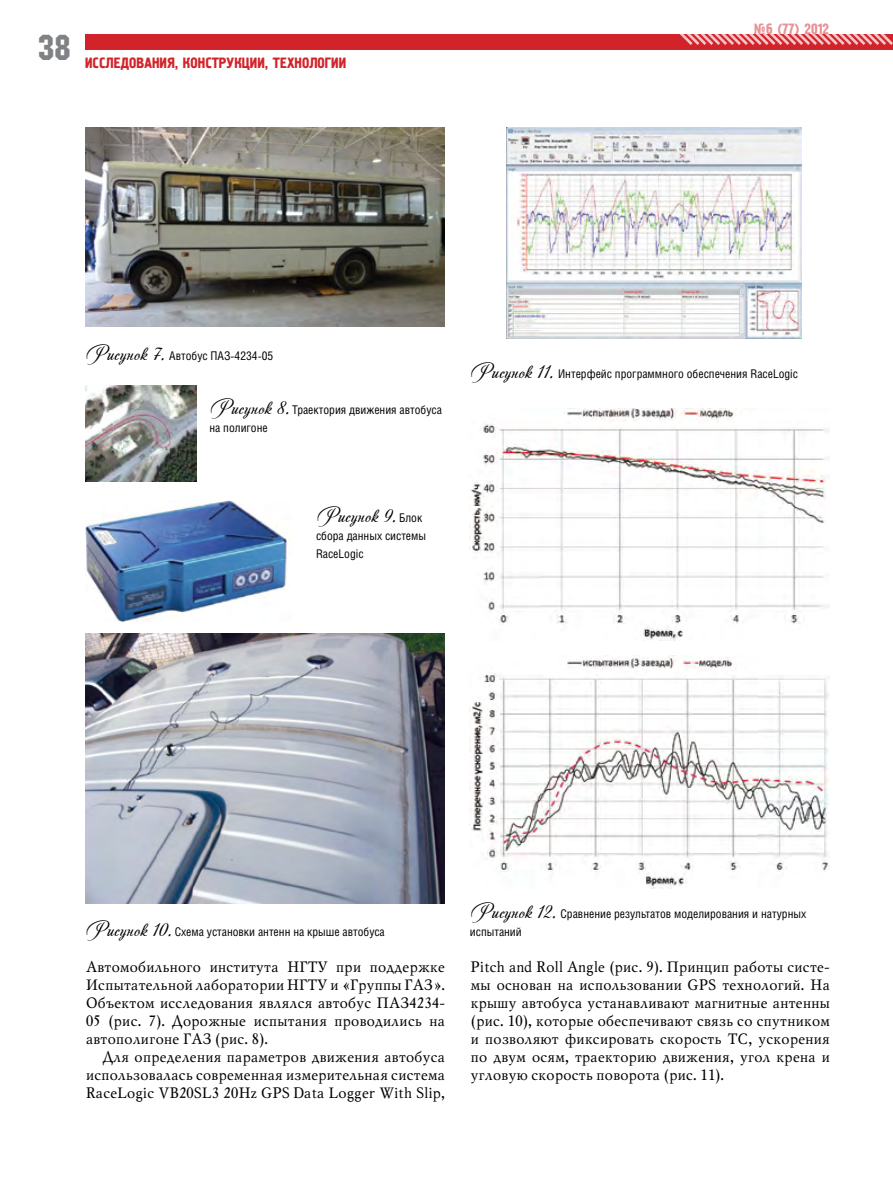
<style>
.page{position:relative;width:893px;height:1191px;background:#fff}
.page>*{position:absolute;margin:0;border:0;box-sizing:border-box;transform-origin:0 0}
.t1{font:36px "Machine C";color:#808285}
.t2{font:21px "Andantinoscript";color:#000}
.t3{font:15px/18px "Mysl C";color:#000;text-align:justify}
.t4{font:15px "Pollock 1 C";color:#d2232a}
.t5{font:12px/18px "Helios Cond";color:#000}
.s1{font-family:"Andantinoscript";font-size:21px}
.s2{font-family:"Helios Cond";font-size:12px}
</style>
<div class="page">
<div style="left:85px;top:34px;width:808px;height:16px;background:#d2232a"></div>
<svg style="left:679px;top:34px;width:214px;height:11px"></svg>
<img style="left:85px;top:128px;width:359px;height:198px">
<img style="left:85px;top:386px;width:111px;height:95px">
<img style="left:85px;top:501px;width:206px;height:120px">
<img style="left:85px;top:634px;width:359px;height:269px">
<img style="left:506px;top:128px;width:295px;height:211px">
<img style="left:471px;top:408px;width:358px;height:232px">
<img style="left:470px;top:655px;width:359px;height:233px">
<h1 class="t1" style="left:38px;top:27px;width:34px">38</h1>
<p class="t4" style="left:85px;top:55px;width:255px">Исследования, конструкции , технологии</p>
<p class="t4" style="left:754px;top:21px;width:77px">№6 (77) 2012</p>
<p class="t5" style="left:85px;top:347px;width:190px"><span class="s1">Рисунок 7.</span> Автобус ПАЗ-4234-05</p>
<p class="t5" style="left:209px;top:401px;width:234px"><span class="s1">Рисунок 8.</span> Траектория движения автобуса на полигоне</p>
<h2 class="t2" style="left:316px;top:501px;width:108px">Рисунок 9. <span class="s2">Блок</span></h2>
<p class="t5" style="left:316px;top:527px;width:112px">сбора данных системы<br>RaceLogic</p>
<p class="t5" style="left:470px;top:365px;width:330px"><span class="s1">Рисунок 11.</span> Интерфейс программного обеспечения RaceLogic</p>
<p class="t5" style="left:85px;top:923px;width:301px"><span class="s1">Рисунок 10.</span> Схема установки антенн на крыше автобуса</p>
<p class="t3" style="left:85px;top:958px;width:361px">Автомобильного института НГТУ при поддержке Испытательной лаборатории НГТУ и «Группы ГАЗ».<br>Объектом исследования являлся автобус ПАЗ4234- 05 (рис. 7). Дорожные испытания проводились на автополигоне ГАЗ (рис. 8).</p>
<p class="t3" style="left:85px;top:1048px;width:361px;text-indent:17px">Для определения параметров движения автобуса использовалась современная измерительная система RaceLogic VB20SL3 20Hz GPS Data Logger With Slip,</p>
<p class="t5" style="left:470px;top:905px;width:338px"><span class="s1">Рисунок 12.</span> Сравнение результатов моделирования и натурных испытаний</p>
<p class="t3" style="left:470px;top:958px;width:361px">Pitch and Roll Angle (рис. 9). Принцип работы систе&shy;мы основан на использовании GPS технологий. На крышу автобуса устанавливают магнитные антенны (рис. 10), которые обеспечивают связь со спутником и позволяют фиксировать скорость ТС, ускорения по двум осям, траекторию движения, угол крена и угловую скорость поворота (рис. 11).</p>
</div>
